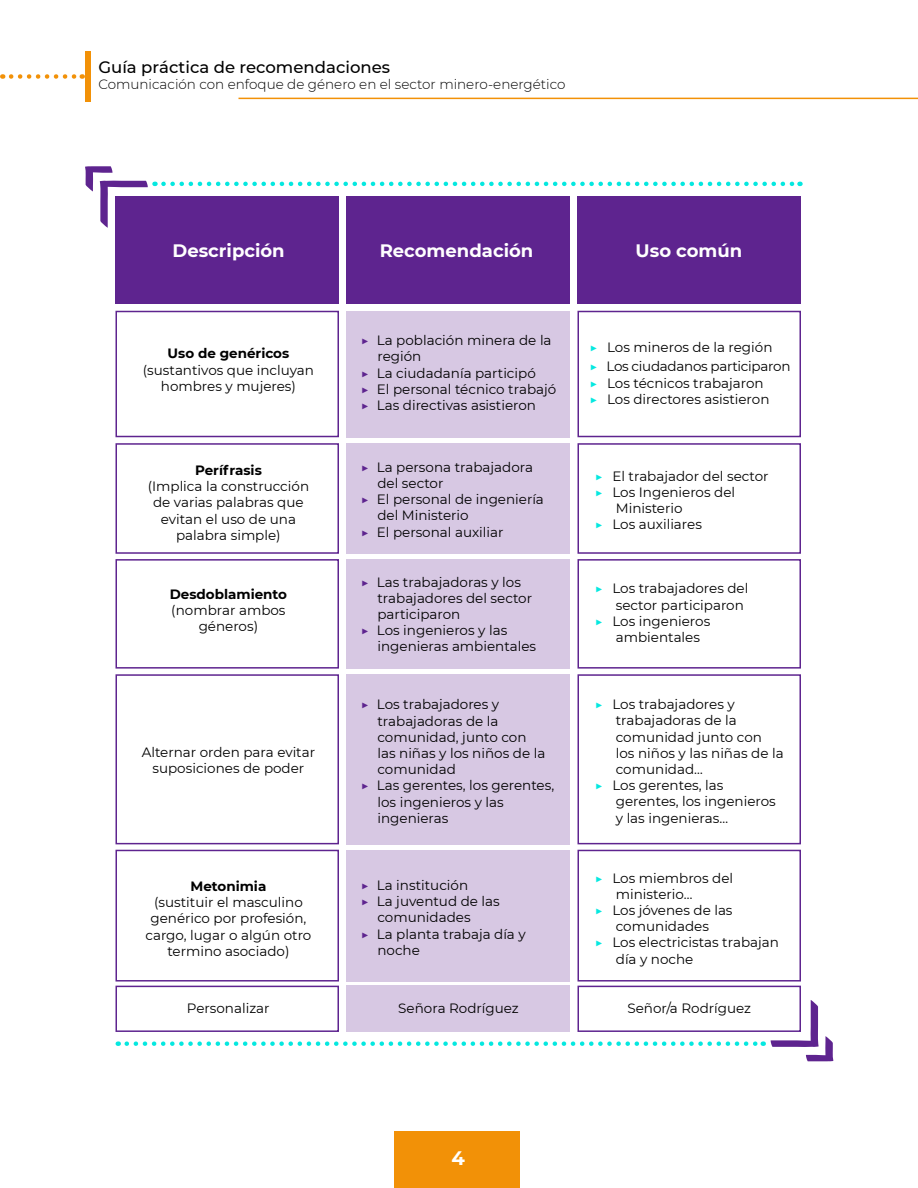
<style>
.page{position:relative;width:918px;height:1188px;background:#fff}
.page>*{position:absolute;margin:0;border:0;box-sizing:border-box;transform-origin:0 0}
.t1{font:700 19.5px "Montserrat";color:#fff}
.t2{font:700 18px "Montserrat";color:#fff}
.t3{font:500 16.5px "Montserrat";color:#000}
.t4{font:13.5px/16.2px "Montserrat";color:#000;text-align:center}
.t5{font:300 13.5px "Montserrat";color:#000}
.t6{font:700 13.5px "Montserrat";color:#000}
.t7{font:13.5px/19.8px "Montserrat";letter-spacing:-.02em;color:#000}
.s1{font-weight:100;color:#5e248f}
.s2{font-weight:100;color:#05e8e0}
</style>
<div class="page">
<div style="left:347px;top:197px;width:223px;height:107px;background:#5e248f"></div>
<div style="left:116px;top:197px;width:223px;height:107px;background:#5e248f"></div>
<div style="left:577px;top:197px;width:224px;height:107px;background:#5e248f"></div>
<svg style="left:85px;top:166px;width:63px;height:62px"></svg>
<div style="left:347px;top:311px;width:223px;height:126px;background:#d7c8e3"></div>
<div style="left:116px;top:311px;width:223px;height:126px;border:2px solid #5e248f"></div>
<div style="left:578px;top:311px;width:223px;height:126px;border:2px solid #5e248f"></div>
<div style="left:347px;top:443px;width:223px;height:111px;background:#d7c8e3"></div>
<div style="left:116px;top:443px;width:223px;height:111px;border:2px solid #5e248f"></div>
<div style="left:578px;top:443px;width:223px;height:111px;border:2px solid #5e248f"></div>
<div style="left:347px;top:674px;width:223px;height:170px;background:#d7c8e3"></div>
<div style="left:116px;top:674px;width:223px;height:170px;border:2px solid #5e248f"></div>
<div style="left:578px;top:674px;width:223px;height:170px;border:2px solid #5e248f"></div>
<div style="left:347px;top:559px;width:223px;height:110px;background:#d7c8e3"></div>
<div style="left:116px;top:559px;width:223px;height:110px;border:2px solid #5e248f"></div>
<div style="left:578px;top:559px;width:223px;height:110px;border:2px solid #5e248f"></div>
<div style="left:347px;top:850px;width:223px;height:132px;background:#d7c8e3"></div>
<div style="left:116px;top:850px;width:223px;height:132px;border:2px solid #5e248f"></div>
<div style="left:578px;top:850px;width:223px;height:132px;border:2px solid #5e248f"></div>
<div style="left:347px;top:986px;width:223px;height:46px;background:#d7c8e3"></div>
<div style="left:116px;top:986px;width:223px;height:46px;border:2px solid #5e248f"></div>
<div style="left:578px;top:986px;width:223px;height:46px;border:2px solid #5e248f"></div>
<svg style="left:770px;top:999px;width:64px;height:63px"></svg>
<svg style="left:163px;top:182px;width:638px;height:4px"></svg>
<svg style="left:127px;top:1041px;width:637px;height:5px"></svg>
<div style="left:395px;top:1131px;width:125px;height:57px;background:#f29107"></div>
<div style="left:85px;top:51px;width:6px;height:51px;background:#f29107"></div>
<hr style="left:238px;top:98px;width:680px;height:1px;background:#f29107">
<svg style="left:11px;top:74px;width:72px;height:5px"></svg>
<p class="t3" style="left:98px;top:56px;width:293px">Guía práctica de recomendaciones</p>
<p class="t5" style="left:98px;top:75px;width:469px">Comunicación con enfoque de género en el sector minero-energético</p>
<h2 class="t2" style="left:173px;top:238px;width:114px">Descripción</h2>
<h2 class="t2" style="left:380px;top:238px;width:155px">Recomendación</h2>
<h2 class="t2" style="left:636px;top:238px;width:108px">Uso común</h2>
<p class="t6" style="left:168px;top:344px;width:123px">Uso de genéricos</p>
<p class="t4" style="left:143px;top:361px;width:173px">(sustantivos que incluyan hombres y mujeres)</p>
<p class="t6" style="left:195px;top:460px;width:68px">Perífrasis</p>
<p class="t4" style="left:148px;top:478px;width:163px">(Implica la construcción de varias palabras que evitan el uso de una palabra simple)</p>
<p class="t6" style="left:170px;top:584px;width:119px">Desdoblamiento</p>
<p class="t4" style="left:171px;top:602px;width:116px">(nombrar ambos géneros)</p>
<p class="t4" style="left:142px;top:744px;width:175px">Alternar orden para evitar suposiciones de poder</p>
<p class="t6" style="left:191px;top:877px;width:77px">Metonimia</p>
<p class="t4" style="left:145px;top:894px;width:167px">(sustituir el masculino genérico por profesión, cargo, lugar o algún otro termino asociado)</p>
<p class="t4" style="left:361px;top:332px;width:192px"><span class="s1">▶</span> La población minera de la</p>
<p class="t4" style="left:377px;top:348px;width:45px">región</p>
<p class="t4" style="left:361px;top:364px;width:176px"><span class="s1">▶</span> La ciudadanía participó</p>
<p class="t4" style="left:361px;top:380px;width:197px"><span class="s1">▶</span> El personal técnico trabajó</p>
<p class="t4" style="left:361px;top:397px;width:177px"><span class="s1">▶</span> Las directivas asistieron</p>
<p class="t4" style="left:361px;top:458px;width:174px"><span class="s1">▶</span> La persona trabajadora</p>
<p class="t4" style="left:377px;top:475px;width:68px">del sector</p>
<p class="t4" style="left:361px;top:491px;width:184px"><span class="s1">▶</span> El personal de ingeniería</p>
<p class="t4" style="left:377px;top:507px;width:93px">del Ministerio</p>
<p class="t4" style="left:361px;top:523px;width:144px"><span class="s1">▶</span> El personal auxiliar</p>
<p class="t4" style="left:361px;top:573px;width:162px"><span class="s1">▶</span> Las trabajadoras y los</p>
<p class="t4" style="left:377px;top:589px;width:156px">trabajadores del sector</p>
<p class="t4" style="left:377px;top:606px;width:84px">participaron</p>
<p class="t4" style="left:361px;top:622px;width:148px"><span class="s1">▶</span> Los ingenieros y las</p>
<p class="t4" style="left:377px;top:638px;width:160px">ingenieras ambientales</p>
<p class="t4" style="left:361px;top:696px;width:140px"><span class="s1">▶</span> Los trabajadores y</p>
<p class="t4" style="left:377px;top:712px;width:122px">trabajadoras de la</p>
<p class="t4" style="left:377px;top:728px;width:151px">comunidad, junto con</p>
<p class="t4" style="left:377px;top:745px;width:169px">las niñas y los niños de la</p>
<p class="t4" style="left:377px;top:761px;width:80px">comunidad</p>
<p class="t4" style="left:361px;top:777px;width:195px"><span class="s1">▶</span> Las gerentes, los gerentes,</p>
<p class="t4" style="left:377px;top:793px;width:128px">los ingenieros y las</p>
<p class="t4" style="left:377px;top:809px;width:72px">ingenieras</p>
<p class="t4" style="left:361px;top:877px;width:109px"><span class="s1">▶</span> La institución</p>
<p class="t4" style="left:361px;top:893px;width:140px"><span class="s1">▶</span> La juventud de las</p>
<p class="t4" style="left:377px;top:909px;width:95px">comunidades</p>
<p class="t4" style="left:361px;top:925px;width:166px"><span class="s1">▶</span> La planta trabaja día y</p>
<p class="t4" style="left:377px;top:941px;width:44px">noche</p>
<p class="t7" style="left:589px;top:336px;width:203px"><span class="s2">▶</span> Los mineros de la región<br><span class="s2">▶</span> Los ciudadanos participaron</p>
<p class="t4" style="left:589px;top:374px;width:181px;text-align:left"><span class="s2">▶</span> Los técnicos trabajaron <span class="s2">▶</span> Los directores asistieron</p>
<p class="t4" style="left:595px;top:467px;width:175px"><span class="s2">▶</span> El trabajador del sector</p>
<p class="t4" style="left:595px;top:484px;width:142px"><span class="s2">▶</span> Los Ingenieros del</p>
<p class="t4" style="left:616px;top:500px;width:68px">Ministerio</p>
<p class="t4" style="left:595px;top:516px;width:109px"><span class="s2">▶</span> Los auxiliares</p>
<p class="t4" style="left:595px;top:580px;width:155px"><span class="s2">▶</span> Los trabajadores del</p>
<p class="t4" style="left:616px;top:596px;width:130px">sector participaron</p>
<p class="t4" style="left:595px;top:612px;width:117px"><span class="s2">▶</span> Los ingenieros</p>
<p class="t4" style="left:616px;top:629px;width:86px">ambientales</p>
<p class="t4" style="left:595px;top:696px;width:141px"><span class="s2">▶</span> Los trabajadores y</p>
<p class="t4" style="left:616px;top:712px;width:122px">trabajadoras de la</p>
<p class="t4" style="left:616px;top:728px;width:148px">comunidad junto con</p>
<p class="t4" style="left:616px;top:745px;width:169px">los niños y las niñas de la</p>
<p class="t4" style="left:616px;top:761px;width:89px">comunidad…</p>
<p class="t4" style="left:595px;top:777px;width:130px"><span class="s2">▶</span> Los gerentes, las</p>
<p class="t4" style="left:616px;top:793px;width:161px">gerentes, los ingenieros</p>
<p class="t4" style="left:616px;top:809px;width:114px">y las ingenieras…</p>
<p class="t4" style="left:595px;top:869px;width:140px"><span class="s2">▶</span> Los miembros del</p>
<p class="t4" style="left:616px;top:885px;width:78px">ministerio…</p>
<p class="t4" style="left:595px;top:902px;width:139px"><span class="s2">▶</span> Los jóvenes de las</p>
<p class="t4" style="left:616px;top:918px;width:95px">comunidades</p>
<p class="t4" style="left:595px;top:934px;width:186px"><span class="s2">▶</span> Los electricistas trabajan</p>
<p class="t4" style="left:616px;top:950px;width:79px">día y noche</p>
<p class="t4" style="left:187px;top:999px;width:84px">Personalizar</p>
<p class="t4" style="left:398px;top:999px;width:122px">Señora Rodríguez</p>
<p class="t4" style="left:627px;top:999px;width:125px">Señor/a Rodríguez</p>
<h1 class="t1" style="left:451px;top:1144px;width:15px">4</h1>
</div>
